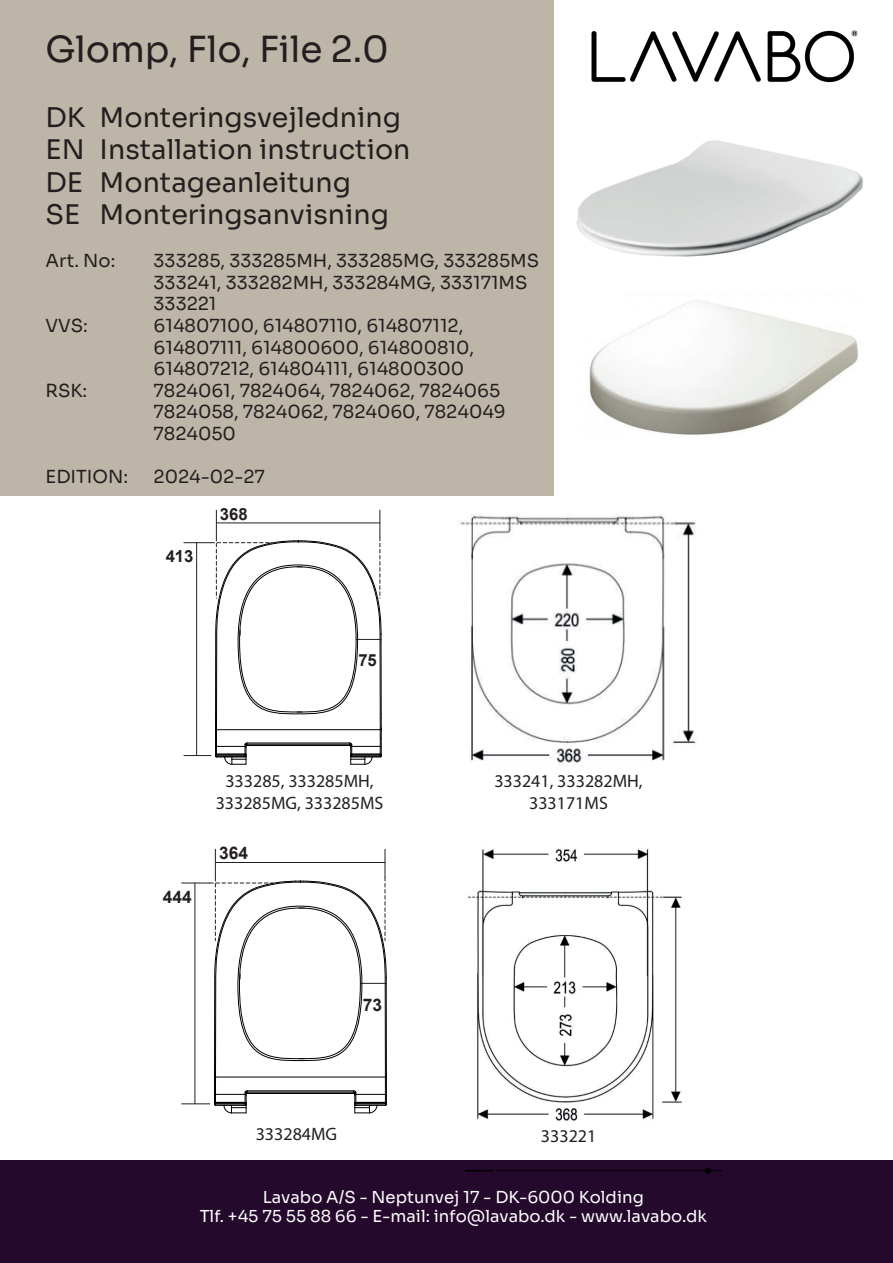
<style>
.page{position:relative;width:893px;height:1263px;background:#fff}
.page>*{position:absolute;margin:0;border:0;box-sizing:border-box;transform-origin:0 0}
.t1{font:36px "Sora";color:#231f20}
.t2{font:27px/32.4px "Sora";color:#231f20}
.t3{font:18px/21.6px "Sora";color:#231f20}
.t4{font:18px/21.6px "Myriad Pro";color:#231f20;text-align:center}
.t5{font:700 17.4px "Arial";color:#231f20}
.t6{font:700 16.65px "Arial";color:#231f20}
.t7{font:16.5px/19.8px "Sora";color:#fff;text-align:center}
</style>
<div class="page">
<div style="left:0;top:0;width:553px;height:495px;background:#bdb5a7"></div>
<img style="left:591px;top:30px;width:267px;height:53px">
<div style="left:0;top:1160px;width:893px;height:103px;background:#24092c"></div>
<hr style="left:496px;top:1170px;width:225px;height:1px;background:#000">
<svg style="left:705px;top:1167px;width:6px;height:7px"></svg>
<svg style="left:465px;top:1170px;width:28px;height:1px"></svg>
<svg style="left:184px;top:510px;width:198px;height:255px"></svg>
<img style="left:576px;top:140px;width:288px;height:117px">
<img style="left:460px;top:514px;width:237px;height:251px">
<svg style="left:182px;top:849px;width:205px;height:264px"></svg>
<img style="left:467px;top:848px;width:216px;height:273px">
<img style="left:589px;top:300px;width:270px;height:135px">
<h1 class="t1" style="left:46px;top:19px;width:345px">Glomp, Flo, File 2.0</h1>
<h2 class="t2" style="left:46px;top:98px;width:366px">DK Monteringsvejledning<br>EN Installation instruction<br>DE Montageanleitung<br>SE Monteringsanvisning</h2>
<p class="t3" style="left:46px;top:248px;width:71px">Art. No:</p>
<p class="t3" style="left:154px;top:248px;width:387px">333285, 333285MH, 333285MG, 333285MS<br>333241, 333282MH, 333284MG, 333171MS<br>333221</p>
<p class="t3" style="left:46px;top:313px;width:44px">VVS:</p>
<p class="t3" style="left:154px;top:313px;width:322px">614807100, 614807110, 614807112,<br>614807111, 614800600, 614800810,<br>614807212, 614804111, 614800300</p>
<p class="t3" style="left:46px;top:378px;width:43px">RSK:</p>
<p class="t3" style="left:154px;top:378px;width:354px">7824061, 7824064, 7824062, 7824065<br>7824058, 7824062, 7824060, 7824049<br>7824050</p>
<p class="t3" style="left:46px;top:464px;width:84px">EDITION:</p>
<p class="t3" style="left:154px;top:464px;width:113px">2024-02-27</p>
<p class="t6" style="left:166px;top:544px;width:29px">413</p>
<p class="t6" style="left:220px;top:502px;width:29px">368</p>
<p class="t6" style="left:358px;top:648px;width:20px">75</p>
<p class="t5" style="left:163px;top:884px;width:30px">444</p>
<p class="t4" style="left:216px;top:770px;width:169px">333285, 333285MH,<br>333285MG, 333285MS</p>
<p class="t4" style="left:494px;top:770px;width:150px">333241, 333282MH,<br>333171MS</p>
<p class="t5" style="left:219px;top:841px;width:30px">364</p>
<p class="t5" style="left:363px;top:992px;width:21px">73</p>
<p class="t4" style="left:256px;top:1123px;width:83px">333284MG</p>
<p class="t4" style="left:541px;top:1124px;width:57px">333221</p>
<p class="t7" style="left:200px;top:1185px;width:509px">Lavabo A/S - Neptunvej 17 - DK-6000 Kolding<br>Tlf. +45 75 55 88 66 - E-mail: info@lavabo.dk - www.lavabo.dk</p>
</div>
